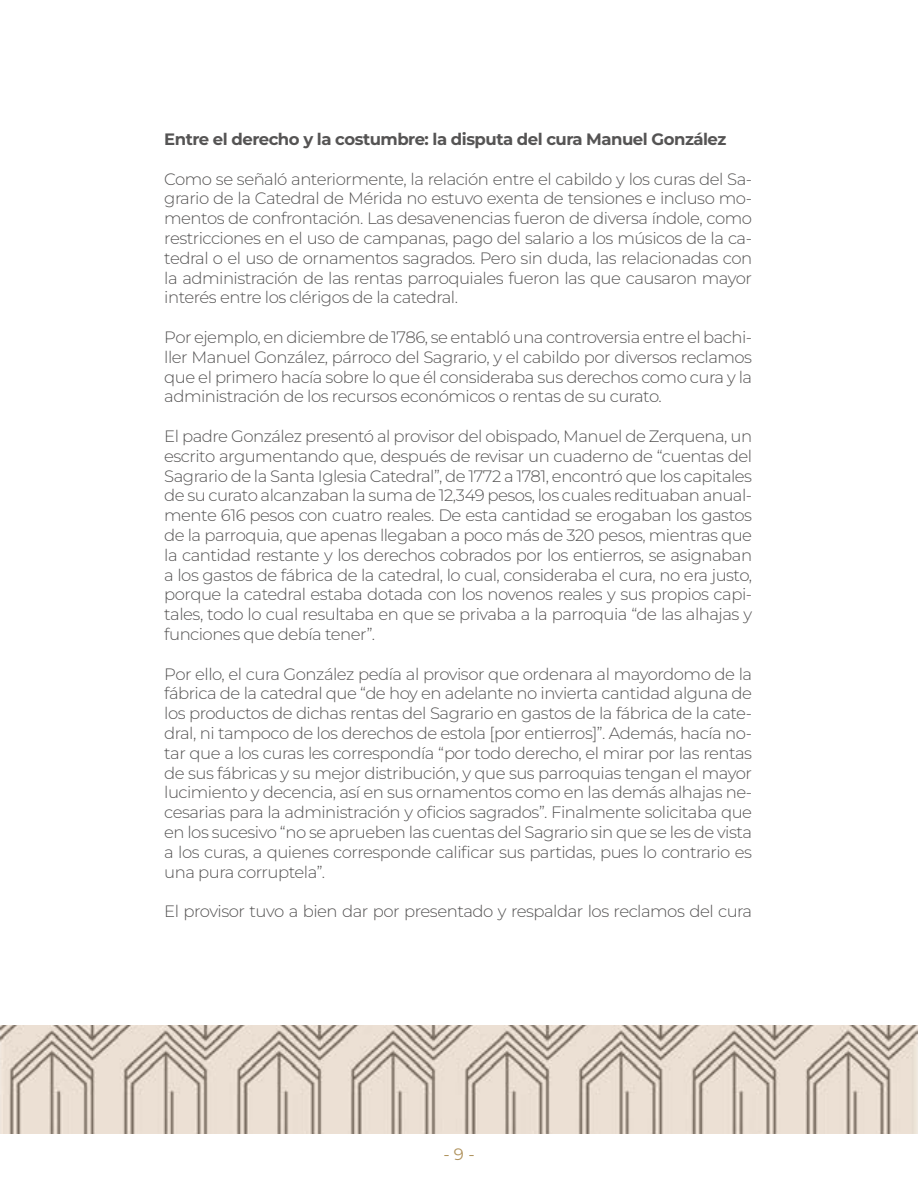
<style>
.page{position:relative;width:918px;height:1188px;background:#fff}
.page>*{position:absolute;margin:0;border:0;box-sizing:border-box;transform-origin:0 0}
.t1{font:16.5px/19.8px "Montserrat Light 2";letter-spacing:-.03em;color:#555454;text-align:justify}
.t2{font:300 16.5px "Montserrat";letter-spacing:-.03em;color:#555454}
.t3{font:700 16.5px "Montserrat";letter-spacing:-.03em;color:#555454}
.t4{font:16.5px "Montserrat";color:#b0935e}
</style>
<div class="page">
<img style="left:0;top:1025px;width:918px;height:109px">
<p class="t3" style="left:164px;top:128px;width:564px">Entre el derecho y la costumbre: la disputa del cura Manuel González</p>
<p class="t1" style="left:164px;top:168px;width:589px">Como se señaló anteriormente, la relación entre el cabildo y los curas del Sa&shy;grario de la Catedral de Mérida no estuvo exenta de tensiones e incluso mo&shy;mentos de confrontación. Las desavenencias fueron de diversa índole, como restricciones en el uso de campanas, pago del salario a los músicos de la ca&shy;tedral o el uso de ornamentos sagrados. Pero sin duda, las relacionadas con la administración de las rentas parroquiales fueron las que causaron mayor interés entre los clérigos de la catedral.</p>
<p class="t1" style="left:164px;top:327px;width:589px">Por ejemplo, en diciembre de 1786, se entabló una controversia entre el bachi&shy;ller Manuel González, párroco del Sagrario, y el cabildo por diversos reclamos que el primero hacía sobre lo que él consideraba sus derechos como cura y la administración de los recursos económicos o rentas de su curato.</p>
<p class="t1" style="left:164px;top:426px;width:589px">El padre González presentó al provisor del obispado, Manuel de Zerquena, un escrito argumentando que, después de revisar un cuaderno de “cuentas del Sagrario de la Santa Iglesia Catedral”, de 1772 a 1781, encontró que los capitales de su curato alcanzaban la suma de 12,349 pesos, los cuales redituaban anual&shy;mente 616 pesos con cuatro reales. De esta cantidad se erogaban los gastos de la parroquia, que apenas llegaban a poco más de 320 pesos, mientras que la cantidad restante y los derechos cobrados por los entierros, se asignaban a los gastos de fábrica de la catedral, lo cual, consideraba el cura, no era justo, porque la catedral estaba dotada con los novenos reales y sus propios capi&shy;tales, todo lo cual resultaba en que se privaba a la parroquia “de las alhajas y funciones que debía tener”.</p>
<p class="t1" style="left:164px;top:663px;width:589px">Por ello, el cura González pedía al provisor que ordenara al mayordomo de la fábrica de la catedral que “de hoy en adelante no invierta cantidad alguna de los productos de dichas rentas del Sagrario en gastos de la fábrica de la cate&shy;dral, ni tampoco de los derechos de estola [por entierros]”. Además, hacía no&shy;tar que a los curas les correspondía “por todo derecho, el mirar por las rentas de sus fábricas y su mejor distribución, y que sus parroquias tengan el mayor lucimiento y decencia, así en sus ornamentos como en las demás alhajas ne-</p>
<p class="t2" style="left:164px;top:801px;width:589px">cesarias para la administración y oficios sagrados”. Finalmente solicitaba que</p>
<p class="t1" style="left:164px;top:822px;width:589px">en los sucesivo “no se aprueben las cuentas del Sagrario sin que se les de vista</p>
<p class="t2" style="left:164px;top:841px;width:589px">a los curas, a quienes corresponde calificar sus partidas, pues lo contrario es</p>
<p class="t1" style="left:164px;top:861px;width:162px">una pura corruptela”.</p>
<p class="t1" style="left:164px;top:901px;width:589px">El provisor tuvo a bien dar por presentado y respaldar los reclamos del cura</p>
<p class="t4" style="left:443px;top:1143px;width:33px">- 9 -</p>
</div>
